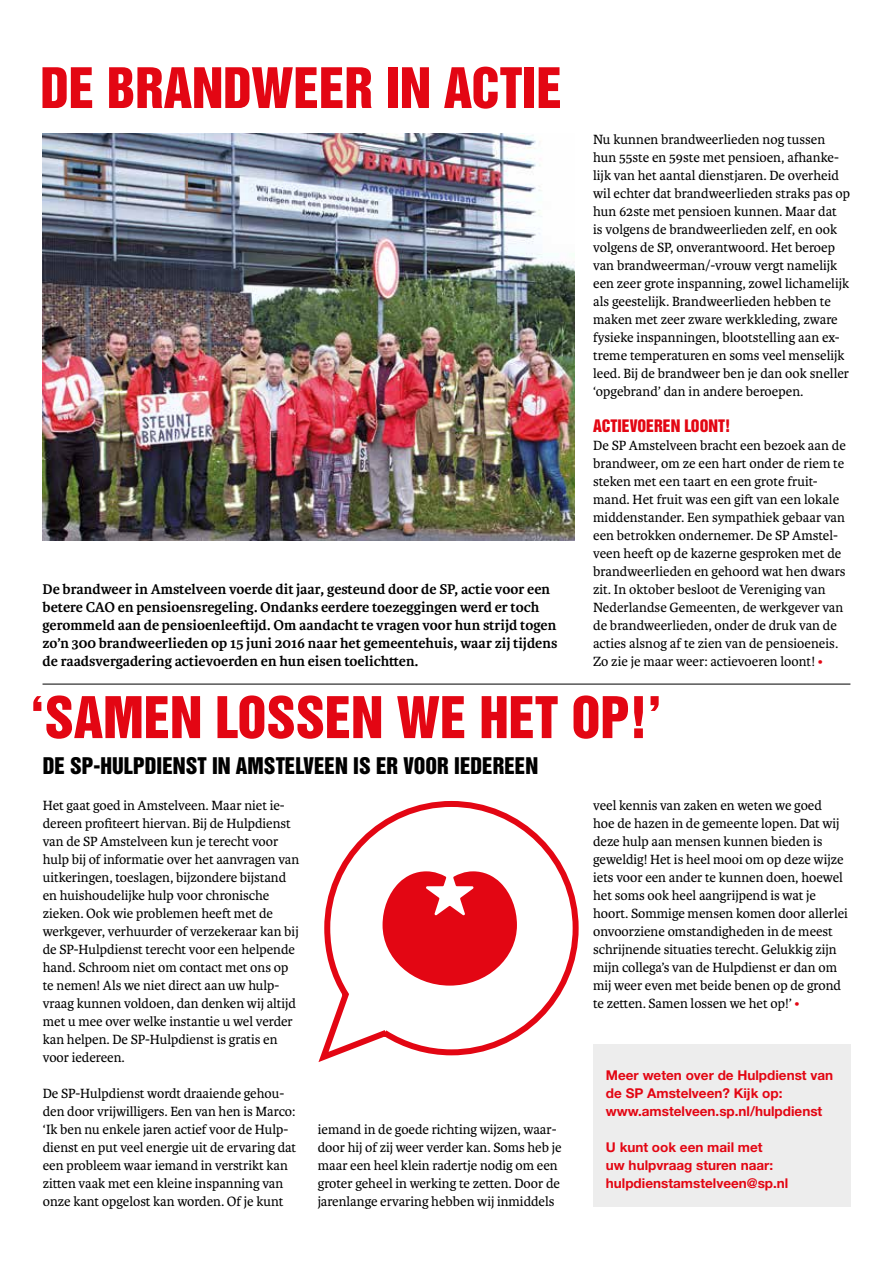
<style>
.page{position:relative;width:893px;height:1263px;background:#fff}
.page>*{position:absolute;margin:0;border:0;box-sizing:border-box;transform-origin:0 0}
.t1{font:52.5px "Helvetica Inserat LT Std";color:#e30613}
.t2{font:51px "Helvetica Inserat LT Std";color:#e30613}
.t3{font:21px "Helvetica Inserat LT Std";color:#000}
.t4{font:15.75px "Helvetica Inserat LT Std";color:#e30613}
.t5{font:700 15px/18px "Karmina";color:#000}
.t6{font:14.25px/18px "Karmina";letter-spacing:-.005em;color:#000}
.t7{font:700 13.5px/18px "Helvetica Neue LT Std";color:#e30613}
.s1{color:#e30613}
</style>
<div class="page">
<img style="left:43px;top:134px;width:532px;height:406px">
<hr style="left:43px;top:684px;width:807px;height:1px;background:#000">
<svg style="left:318px;top:801px;width:261px;height:261px"></svg>
<div style="left:593px;top:1044px;width:257px;height:162px;background:#ededed"></div>
<h2 class="t2" style="left:40px;top:57px;width:523px">DE BRANDWEER IN ACTIE</h2>
<p class="t6" style="left:593px;top:131px;width:259px">Nu kunnen brandweerlieden nog tussen hun 55ste en 59ste met pensioen, afhanke&shy;lijk van het aantal dienstjaren. De overheid wil echter dat brandweerlieden straks pas op hun 62ste met pensioen kunnen. Maar dat<br>is volgens de brandweerlieden zelf, en ook volgens de SP, onverantwoord. Het beroep van brandweerman/-vrouw vergt namelijk een zeer grote inspanning, zowel lichamelijk als geestelijk. Brandweerlieden hebben te maken met zeer zware werkkleding, zware fysieke inspanningen, blootstelling aan ex&shy;treme temperaturen en soms veel menselijk leed. Bij de brandweer ben je dan ook sneller ‘opgebrand’ dan in andere beroepen.</p>
<p class="t4" style="left:593px;top:416px;width:139px">ACTIEVOEREN LOONT!</p>
<p class="t6" style="left:593px;top:437px;width:254px">De SP Amstelveen bracht een bezoek aan de brandweer, om ze een hart onder de riem te steken met een taart en een grote fruit&shy;mand. Het fruit was een gift van een lokale middenstander. Een sympathiek gebaar van een betrokken ondernemer. De SP Amstel&shy;veen heeft op de kazerne gesproken met de brandweerlieden en gehoord wat hen dwars zit. In oktober besloot de Vereniging van Nederlandse Gemeenten, de werkgever van de brandweerlieden, onder de druk van de acties alsnog af te zien van de pensioeneis.<br>Zo zie je maar weer: actievoeren loont! <span class="s1">•</span></p>
<h1 class="t1" style="left:30px;top:686px;width:633px">‘SAMEN LOSSEN WE HET OP!’</h1>
<h3 class="t3" style="left:43px;top:753px;width:497px">DE SP-HULPDIENST IN AMSTELVEEN IS ER VOOR IEDEREEN</h3>
<p class="t5" style="left:43px;top:580px;width:516px">De brandweer in Amstelveen voerde dit jaar, gesteund door de SP, actie voor een betere CAO en pensioensregeling. Ondanks eerdere toezeggingen werd er toch gerommeld aan de pensioenleeftijd. Om aandacht te vragen voor hun strijd togen zo’n 300 brandweerlieden op 15 juni 2016 naar het gemeentehuis, waar zij tijdens de raadsvergadering actievoerden en hun eisen toelichtten.</p>
<p class="t6" style="left:43px;top:797px;width:258px">Het gaat goed in Amstelveen. Maar niet ie&shy;dereen profiteert hiervan. Bij de Hulpdienst van de SP Amstelveen kun je terecht voor hulp bij of informatie over het aanvragen van uitkeringen, toeslagen, bijzondere bijstand en huishoudelijke hulp voor chronische zieken. Ook wie problemen heeft met de werkgever, verhuurder of verzekeraar kan bij de SP-Hulpdienst terecht voor een helpende hand. Schroom niet om contact met ons op te nemen! Als we niet direct aan uw hulp&shy;vraag kunnen voldoen, dan denken wij altijd met u mee over welke instantie u wel verder kan helpen. De SP-Hulpdienst is gratis en voor iedereen.</p>
<p class="t6" style="left:43px;top:1085px;width:255px">De SP-Hulpdienst wordt draaiende gehou&shy;den door vrijwilligers. Een van hen is Marco: ‘Ik ben nu enkele jaren actief voor de Hulp&shy;dienst en put veel energie uit de ervaring dat een probleem waar iemand in verstrikt kan zitten vaak met een kleine inspanning van onze kant opgelost kan worden. Of je kunt</p>
<p class="t6" style="left:318px;top:1121px;width:245px">iemand in de goede richting wijzen, waar&shy;door hij of zij weer verder kan. Soms heb je maar een heel klein radertje nodig om een groter geheel in werking te zetten. Door de jarenlange ervaring hebben wij inmiddels</p>
<p class="t6" style="left:593px;top:797px;width:256px">veel kennis van zaken en weten we goed<br>hoe de hazen in de gemeente lopen. Dat wij deze hulp aan mensen kunnen bieden is geweldig! Het is heel mooi om op deze wijze iets voor een ander te kunnen doen, hoewel het soms ook heel aangrijpend is wat je hoort. Sommige mensen komen door allerlei onvoorziene omstandigheden in de meest schrijnende situaties terecht. Gelukkig zijn mijn collega’s van de Hulpdienst er dan om mij weer even met beide benen op de grond te zetten. Samen lossen we het op!’ <span class="s1">•</span></p>
<p class="t7" style="left:606px;top:1066px;width:229px">Meer weten over de Hulpdienst van de SP Amstelveen? Kijk op: www.amstelveen.sp.nl/hulpdienst</p>
<p class="t7" style="left:606px;top:1138px;width:184px">U kunt ook een mail met<br>uw hulpvraag sturen naar: hulpdienstamstelveen@sp.nl</p>
</div>
